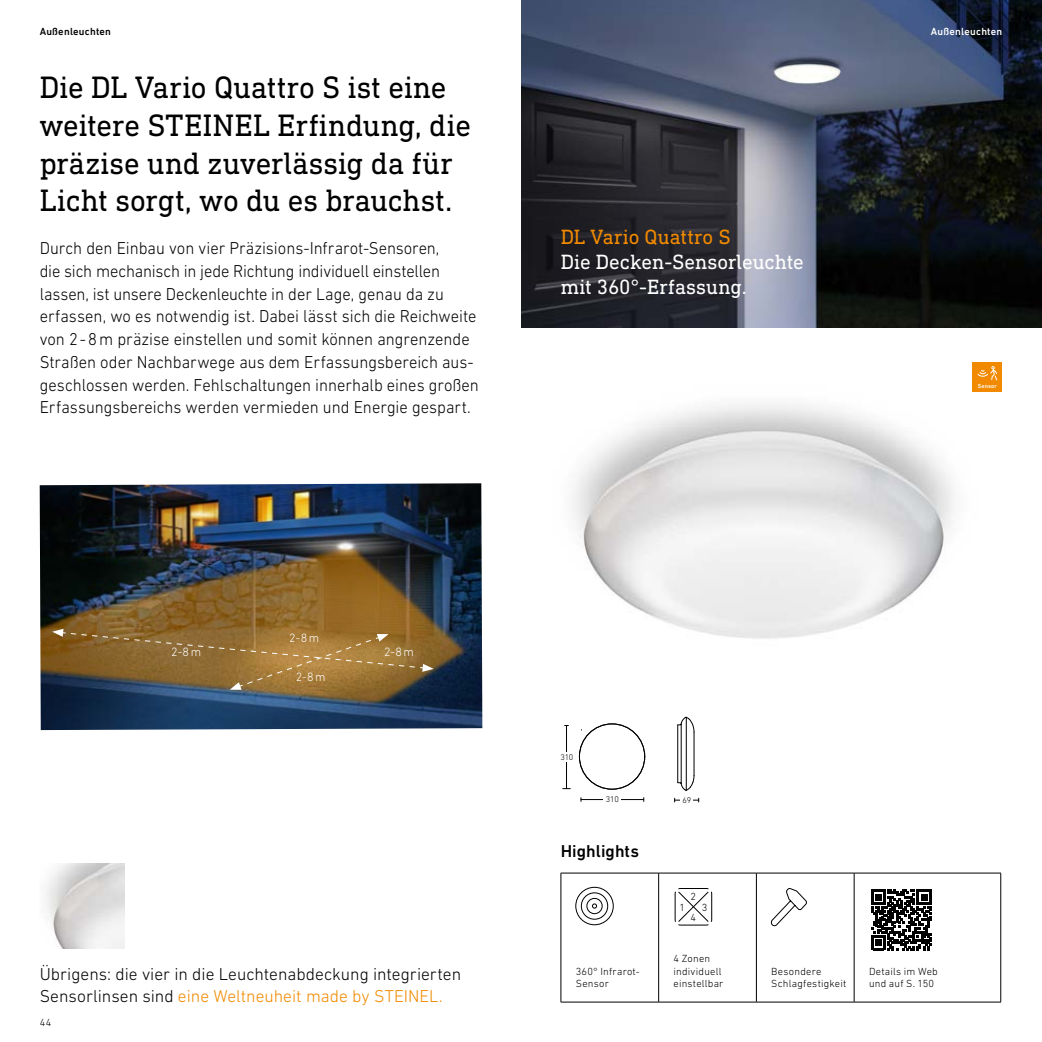
<style>
.page{position:relative;width:1042px;height:1042px;background:#fff}
.page>*{position:absolute;margin:0;border:0;box-sizing:border-box;transform-origin:0 0}
.t1{font:31.5px/37.8px "DIN Next Slab Pro";color:#000}
.t2{font:21px/25.2px "DIN Next Slab Pro";color:#fff}
.t3{font:21px "DIN Next Slab Pro";letter-spacing:.005em;color:#f18a00}
.t4{font:300 17.5px/22.8px "DIN Next W1 G";color:#000;scale:.95 1}
.t5{font:300 17.5px/22.8px "DIN Next LT Pro";color:#000}
.t6{font:500 17.5px "DIN Next W1 G";color:#000}
.t7{font:300 12.25px "DIN Next W1 G";letter-spacing:.125em;color:#fff}
.t8{font:300 10.5px/12.6px "DIN Next W1 G";letter-spacing:.02em;color:#000}
.t9{font:500 10.5px "DIN Next W1 G";letter-spacing:.02em;color:#000}
.t10{font:500 10.5px "DIN Next W1 G";letter-spacing:.02em;color:#fff}
.t11{font:300 8.4px "DIN Next W1 G";letter-spacing:-.01em;color:#000}
.t12{font:500 5.95px "DIN Next W1 G";letter-spacing:.025em;color:#fff}
.s1{color:#f18a00}
</style>
<div class="page">
<div style="left:972px;top:362px;width:30px;height:30px;background:#f18a00"></div>
<svg style="left:981px;top:366px;width:15px;height:5px"></svg>
<img style="left:40px;top:483px;width:442px;height:247px">
<svg style="left:52px;top:629px;width:382px;height:61px;background:#8e6d39"></svg>
<img style="left:521px;top:0;width:521px;height:327px">
<img style="left:572px;top:371px;width:426px;height:268px">
<img style="left:45px;top:864px;width:79px;height:84px">
<svg style="left:575px;top:887px;width:39px;height:38px"></svg>
<svg style="left:770px;top:888px;width:37px;height:38px"></svg>
<hr style="left:566px;top:725px;width:1px;height:63px;background:#000">
<div style="left:562px;top:752px;width:9px;height:10px;background:#fff"></div>
<hr style="left:581px;top:799px;width:63px;height:1px;background:#000">
<div style="left:603px;top:795px;width:18px;height:8px;background:#fff"></div>
<div style="left:579px;top:724px;width:66px;height:65px;border:1px solid #000;border-radius:50%"></div>
<svg style="left:674px;top:798px;width:25px;height:4px"></svg>
<div style="left:680px;top:796px;width:13px;height:8px;background:#fff"></div>
<hr style="left:677px;top:725px;width:1px;height:57px;background:#000">
<hr style="left:681px;top:724px;width:1px;height:59px;background:#000">
<svg style="left:677px;top:775px;width:17px;height:16px"></svg>
<hr style="left:686px;top:717px;width:1px;height:73px;background:#000">
<hr style="left:694px;top:732px;width:1px;height:43px;background:#000">
<svg style="left:677px;top:716px;width:17px;height:16px"></svg>
<svg style="left:675px;top:888px;width:37px;height:37px"></svg>
<svg style="left:871px;top:890px;width:60px;height:60px"></svg>
<hr style="left:561px;top:873px;width:97px;height:1px;background:#000">
<hr style="left:560px;top:873px;width:1px;height:129px;background:#000">
<hr style="left:658px;top:873px;width:98px;height:1px;background:#000">
<hr style="left:658px;top:873px;width:1px;height:129px;background:#000">
<hr style="left:756px;top:873px;width:98px;height:1px;background:#000">
<hr style="left:756px;top:873px;width:1px;height:129px;background:#000">
<hr style="left:854px;top:873px;width:147px;height:1px;background:#000">
<hr style="left:854px;top:873px;width:1px;height:129px;background:#000">
<hr style="left:1000px;top:873px;width:1px;height:129px;background:#000">
<hr style="left:561px;top:1002px;width:97px;height:1px;background:#000">
<hr style="left:658px;top:1002px;width:98px;height:1px;background:#000">
<hr style="left:756px;top:1002px;width:98px;height:1px;background:#000">
<hr style="left:854px;top:1002px;width:147px;height:1px;background:#000">
<p class="t9" style="left:40px;top:25px;width:73px">Außenleuchten</p>
<p class="t10" style="left:931px;top:25px;width:73px">Außenleuchten</p>
<h1 class="t1" style="left:40px;top:68px;width:433px">Die DL Vario Quattro S ist eine weitere STEINEL Erfindung, die präzise und zuverlässig da für<br>Licht sorgt, wo du es brauchst.</h1>
<p class="t4" style="left:40px;top:237px;width:464px">Durch den Einbau von vier Präzisions-Infrarot-Sensoren,<br>die sich mechanisch in jede Richtung individuell einstellen lassen, ist unsere Deckenleuchte in der Lage, genau da zu erfassen, wo es notwendig ist. Dabei lässt sich die Reichweite von 2-8m präzise einstellen und somit können angrenzende Straßen oder Nachbarwege aus dem Erfassungsbereich aus&shy;geschlossen werden. Fehlschaltungen innerhalb eines großen Erfassungsbereichs werden vermieden und Energie gespart.</p>
<p class="t3" style="left:561px;top:225px;width:171px">DL Vario Quattro S</p>
<p class="t2" style="left:561px;top:249px;width:244px">Die Decken-Sensorleuchte mit 360°-Erfassung.</p>
<p class="t12" style="left:978px;top:382px;width:21px">Sensor</p>
<p class="t7" style="left:289px;top:631px;width:31px">2-8m</p>
<p class="t7" style="left:171px;top:645px;width:31px">2-8m</p>
<p class="t7" style="left:384px;top:645px;width:31px">2-8m</p>
<p class="t7" style="left:296px;top:670px;width:31px">2-8m</p>
<p class="t5" style="left:40px;top:962px;width:423px">Übrigens: die vier in die Leuchtenabdeckung integrierten<br>Sensorlinsen sind <span class="s1">eine Weltneuheit made by STEINEL.</span></p>
<p class="t8" style="left:40px;top:1016px;width:13px">44</p>
<p class="t11" style="left:560px;top:752px;width:15px">310</p>
<p class="t11" style="left:606px;top:794px;width:15px">310</p>
<p class="t11" style="left:682px;top:795px;width:10px">69</p>
<p class="t6" style="left:561px;top:840px;width:80px">Highlights</p>
<p class="t8" style="left:576px;top:964px;width:66px">360° Infrarot-<br>Sensor</p>
<p class="t8" style="left:679px;top:901px;width:7px">1</p>
<p class="t8" style="left:690px;top:886px;width:7px;line-height:21px">2<br>4</p>
<p class="t8" style="left:701px;top:901px;width:7px">3</p>
<p class="t8" style="left:673px;top:952px;width:51px">4 Zonen individuell einstellbar</p>
<p class="t8" style="left:771px;top:964px;width:77px">Besondere<br>Schlagfestigkeit</p>
<p class="t8" style="left:869px;top:964px;width:70px">Details im Web und auf S. 150</p>
</div>
